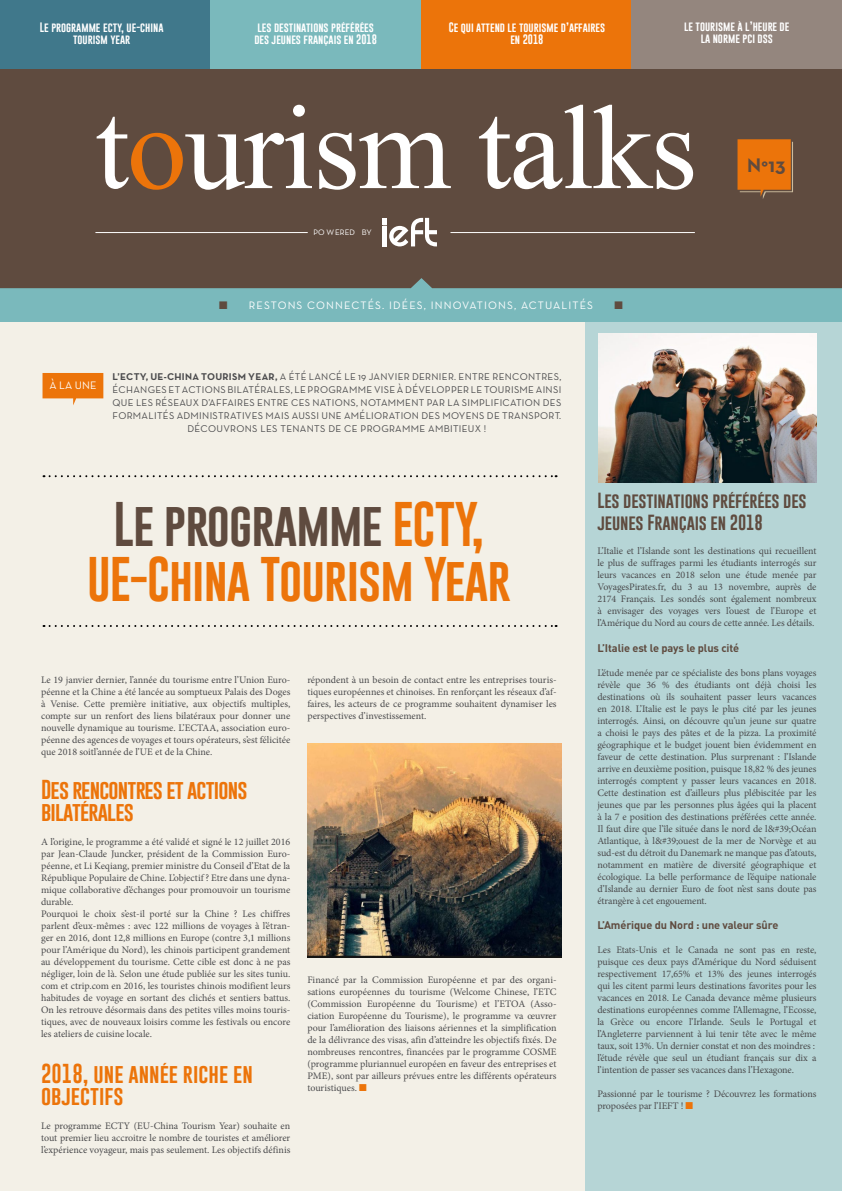
<style>
.page{position:relative;width:842px;height:1191px;background:#f3f0e7}
.page>*{position:absolute;margin:0;border:0;box-sizing:border-box;transform-origin:0 0}
.t1{font:120px "Times New Roman";letter-spacing:-.015em;color:#fff}
.t2{font:46px/55.2px "Gobold";letter-spacing:-.02em;color:#ec740a;text-align:center}
.t3{font:20px/22px "Gobold";letter-spacing:-.04em;color:#ec740a}
.t4{font:20px/22px "Gobold";color:#ec740a}
.t5{font:700 20px "Neutra Text";color:#5f4b3f}
.t6{font:16px/22px "Gobold";letter-spacing:-.01em;color:#5f4b3f}
.t7{font:700 11px "DIN";letter-spacing:-.01em;color:#5f4b3f}
.t8{font:11px "Neutra Text";letter-spacing:.1em;color:#fff}
.t9{font:11px "Zapf Dingbats ITC";color:#5f4b3f}
.t10{font:10px/12px "Minion Pro";letter-spacing:-.005em;color:#4b4b4d;text-align:justify}
.t11{font:10px/13px "Neutra Text";letter-spacing:.03em;color:#4b4b4d;text-align:center}
.t12{font:10px/12px "Gobold";color:#fff;text-align:center}
.t13{font:8.1px "Neutra Text";color:#fff}
.s1{color:#ec740a}
.s2{color:#5f4b3f}
.s3{font-weight:700}
</style>
<div class="page">
<div style="left:585px;top:318px;width:257px;height:873px;background:#b6d5d6"></div>
<div style="left:0;top:276px;width:842px;height:45px;background:#7ab9bc"></div>
<div style="left:0;top:68px;width:842px;height:220px;background:#5f4b3f"></div>
<div style="left:0;top:0;width:210px;height:68px;background:#40788b"></div>
<div style="left:210px;top:0;width:211px;height:68px;background:#7ab9bc"></div>
<div style="left:421px;top:0;width:210px;height:68px;background:#ec740a"></div>
<div style="left:631px;top:0;width:211px;height:68px;background:#94867e"></div>
<svg style="left:737px;top:139px;width:56px;height:60px;background:#d36f17"></svg>
<hr style="left:95px;top:232px;width:213px;height:1px;background:#fff">
<hr style="left:450px;top:232px;width:245px;height:1px;background:#fff">
<svg style="left:383px;top:218px;width:54px;height:28px;background:#a59a94"></svg>
<svg style="left:43px;top:373px;width:60px;height:32px"></svg>
<svg style="left:44px;top:475px;width:513px;height:2px"></svg>
<svg style="left:44px;top:625px;width:513px;height:2px"></svg>
<img style="left:307px;top:743px;width:254px;height:214px">
<img style="left:599px;top:333px;width:218px;height:149px">
<p class="t12" style="left:40px;top:22px;width:125px">Le programme ecty, ue-china tourism year</p>
<p class="t12" style="left:254px;top:22px;width:124px">les destinations préférées des jeunes français en 2018</p>
<p class="t12" style="left:684px;top:20px;width:107px">le tourisme à l’heure de la norme pci dss</p>
<p class="t12" style="left:449px;top:21px;width:158px">Ce qui attend le tourisme d’affaires en 2018</p>
<h1 class="t1" style="left:95px;top:67px;width:603px">t<span class="s1">o</span>urism talks</h1>
<p class="t13" style="left:314px;top:227px;width:60px">PO WERED BY</p>
<p class="t8" style="left:219px;top:298px;width:375px"><span class="s2">■</span> RESTONS CONNECTÉS. IDÉES, INNOVATIONS, ACTUALITÉS</p>
<p class="t9" style="left:614px;top:300px;width:10px">■</p>
<p class="t8" style="left:49px;top:379px;width:48px">À LA UNE</p>
<p class="t11" style="left:113px;top:370px;width:450px"><span class="s3">L’ECTY, UE-CHINA TOURISM YEAR,</span> A ÉTÉ LANCÉ LE 19 JANVIER DERNIER. ENTRE RENCONTRES, ÉCHANGES ET ACTIONS BILATÉRALES, LE PROGRAMME VISE À DÉVELOPPER LE TOURISME AINSI QUE LES RÉSEAUX D’AFFAIRES ENTRE CES NATIONS, NOTAMMENT PAR LA SIMPLIFICATION DES FORMALITÉS ADMINISTRATIVES MAIS AUSSI UNE AMÉLIORATION DES MOYENS DE TRANSPORT.<br>DÉCOUVRONS LES TENANTS DE CE PROGRAMME AMBITIEUX !</p>
<h3 class="t5" style="left:747px;top:152px;width:40px">N°13</h3>
<h2 class="t2" style="left:87px;top:496px;width:425px"><span class="s2">Le programme</span> ECTY,<br>UE-China Tourism Year</h2>
<p class="t10" style="left:41px;top:674px;width:251px">Le 19 janvier dernier, l’année du tourisme entre l’Union Euro&shy;péenne et la Chine a été lancée au somptueux Palais des Doges à Venise. Cette première initiative, aux objectifs multiples, compte sur un renfort des liens bilatéraux pour donner une nouvelle dynamique au tourisme. L’ECTAA, association euro&shy;péenne des agences de voyages et tours opérateurs, s’est félicitée que 2018 soitl’année de l’UE et de la Chine.</p>
<h3 class="t3" style="left:41px;top:778px;width:208px">Des rencontres et actions bilatérales</h3>
<p class="t10" style="left:41px;top:836px;width:251px;text-align:left">A l’origine, le programme a été validé et signé le 12 juillet 2016 par Jean-Claude Juncker, président de la Commission Euro&shy;péenne, et Li Keqiang, premier ministre du Conseil d’Etat de la République Populaire de Chine. L’objectif ? Etre dans une dyna&shy;mique collaborative d’échanges pour promouvoir un tourisme durable.<br>Pourquoi le choix s’est-il porté sur la Chine ? Les chiffres parlent d’eux-mêmes : avec 122 millions de voyages à l’étran&shy;ger en 2016, dont 12,8 millions en Europe (contre 3,1 millions pour l’Amérique du Nord), les chinois participent grandement au développement du tourisme. Cette cible est donc à ne pas négliger, loin de là. Selon une étude publiée sur les sites tuniu. com et ctrip.com en 2016, les touristes chinois modifient leurs habitudes de voyage en sortant des clichés et sentiers battus.<br>On les retrouve désormais dans des petites villes moins touris&shy;tiques, avec de nouveaux loisirs comme les festivals ou encore les ateliers de cuisine locale.</p>
<h3 class="t4" style="left:41px;top:1062px;width:213px">2018, une année riche en objectifs</h3>
<p class="t10" style="left:41px;top:1120px;width:251px">Le programme ECTY (EU-China Tourism Year) souhaite en tout premier lieu accroitre le nombre de touristes et améliorer l’expérience voyageur, mais pas seulement. Les objectifs définis</p>
<p class="t10" style="left:307px;top:674px;width:251px">répondent à un besoin de contact entre les entreprises touris&shy;tiques européennes et chinoises. En renforçant les réseaux d’af&shy;faires, les acteurs de ce programme souhaitent dynamiser les perspectives d’investissement.</p>
<p class="t10" style="left:307px;top:974px;width:251px">Financé par la Commission Européenne et par des organi&shy;sations européennes du tourisme (Welcome Chinese, l’ETC (Commission Européenne du Tourisme) et l’ETOA (Asso&shy;ciation Européenne du Tourisme), le programme va œuvrer pour l’amélioration des liaisons aériennes et la simplification de la délivrance des visas, afin d’atteindre les objectifs fixés. De nombreuses rencontres, financées par le programme COSME (programme pluriannuel européen en faveur des entreprises et PME), sont par ailleurs prévues entre les différents opérateurs touristiques. <span class="s1">■</span></p>
<h3 class="t6" style="left:597px;top:490px;width:211px">Les destinations préférées des jeunes Français en 2018</h3>
<p class="t10" style="left:597px;top:545px;width:221px">L’Italie et l’Islande sont les destinations qui recueillent le plus de suffrages parmi les étudiants interrogés sur leurs vacances en 2018 selon une étude menée par VoyagesPirates.fr, du 3 au 13 novembre, auprès de 2174 Français. Les sondés sont également nombreux à envisager des voyages vers l’ouest de l’Europe et l’Amérique du Nord au cours de cette année. Les détails.</p>
<p class="t7" style="left:597px;top:640px;width:143px">L’Italie est le pays le plus cité</p>
<p class="t10" style="left:597px;top:666px;width:221px">L’étude menée par ce spécialiste des bons plans voyages révèle que 36 % des étudiants ont déjà choisi les destinations où ils souhaitent passer leurs vacances en 2018. L’Italie est le pays le plus cité par les jeunes interrogés. Ainsi, on découvre qu’un jeune sur quatre a choisi le pays des pâtes et de la pizza. La proximité géographique et le budget jouent bien évidemment en faveur de cette destination. Plus surprenant : l’Islande arrive en deuxième position, puisque 18,82 % des jeunes interrogés comptent y passer leurs vacances en 2018.<br>Cette destination est d’ailleurs plus plébiscitée par les jeunes que par les personnes plus âgées qui la placent à la 7 e position des destinations préférées cette année.<br>Il faut dire que l’île située dans le nord de l&amp;#39;Océan Atlantique, à l&amp;#39;ouest de la mer de Norvège et au sud-est du détroit du Danemark ne manque pas d’atouts, notamment en matière de diversité géographique et écologique. La belle performance de l’équipe nationale d’Islande au dernier Euro de foot n’est sans doute pas étrangère à cet engouement.</p>
<p class="t7" style="left:597px;top:917px;width:182px">L’Amérique du Nord : une valeur sûre</p>
<p class="t10" style="left:597px;top:943px;width:221px;text-align:left">Les Etats-Unis et le Canada ne sont pas en reste, puisque ces deux pays d’Amérique du Nord séduisent respectivement 17,65% et 13% des jeunes interrogés qui les citent parmi leurs destinations favorites pour les vacances en 2018. Le Canada devance même plusieurs destinations européennes comme l’Allemagne, l’Ecosse, la Grèce ou encore l’Irlande. Seuls le Portugal et l’Angleterre parviennent à lui tenir tête avec le même taux, soit 13%. Un dernier constat et non des moindres : l’étude révèle que seul un étudiant français sur dix a l’intention de passer ses vacances dans l’Hexagone.</p>
<p class="t10" style="left:597px;top:1087px;width:220px">Passionné par le tourisme ? Découvrez les formations proposées par l’IEFT ! <span class="s1">■</span></p>
</div>
